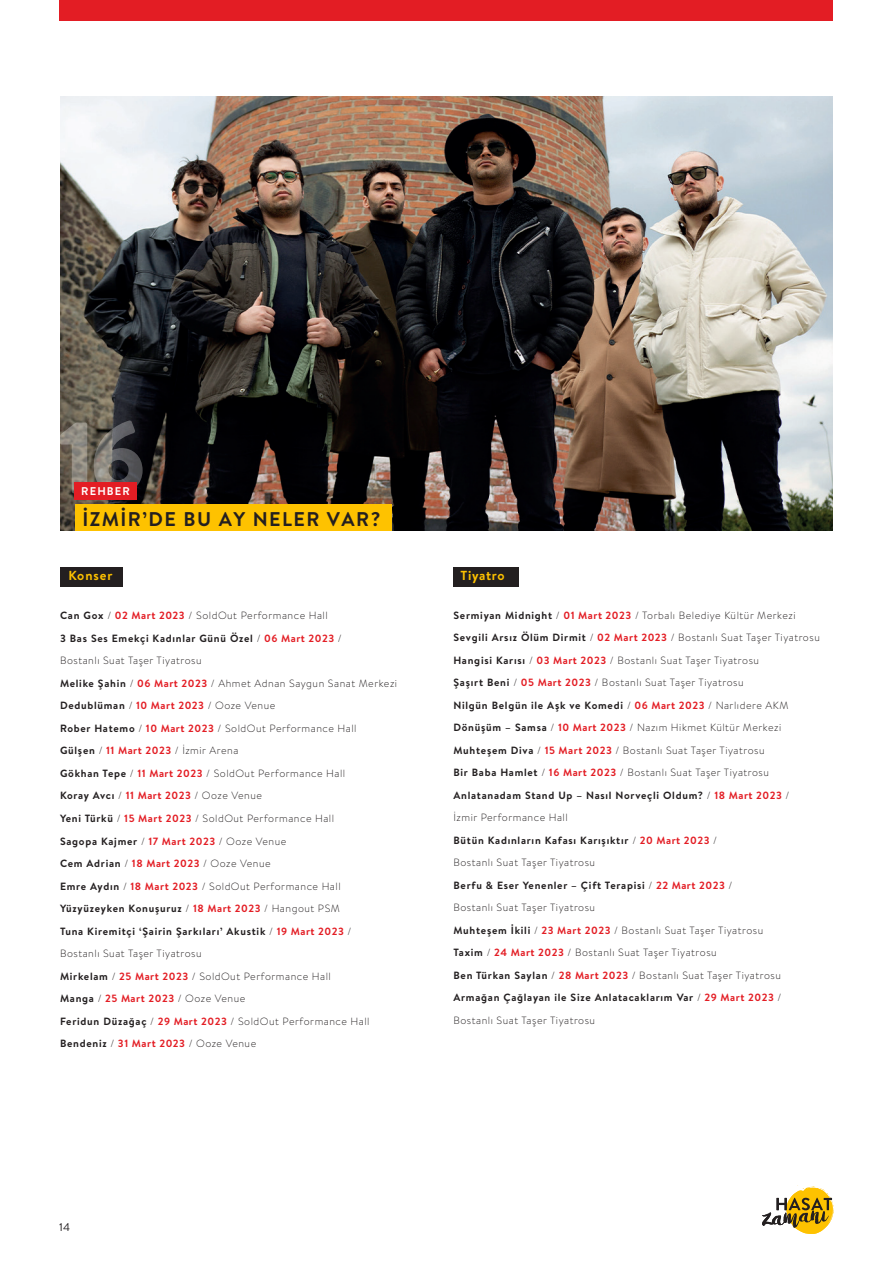
<style>
.page{position:relative;width:893px;height:1263px;background:#fff}
.page>*{position:absolute;margin:0;border:0;box-sizing:border-box;transform-origin:0 0}
.t1{font:900 101.1px "Brandon Text";color:#fff}
.t2{font:700 19.8px "Brandon Text";letter-spacing:.07em;color:#231f20}
.t3{font:700 13.05px "Brandon Text";letter-spacing:.05em;color:#fec200}
.t4{font:700 11.25px "Brandon Text";letter-spacing:.1em;color:#fff}
.t5{font:11.25px "Brandon Text";color:#231f20}
.t6{font:300 10.5px/22.5px "Brandon Text";letter-spacing:.05em;color:#231f20}
.s1{font-weight:700}
.s2{font-weight:700;color:#e31d24}
</style>
<div class="page">
<svg style="left:762px;top:1185px;width:72px;height:49px"></svg>
<div style="left:59px;top:0;width:774px;height:20px;background:#e31d24"></div>
<div style="left:453px;top:567px;width:66px;height:19px;background:#231f20"></div>
<div style="left:60px;top:567px;width:63px;height:19px;background:#231f20"></div>
<img style="left:60px;top:96px;width:772px;height:435px">
<div style="left:75px;top:504px;width:316px;height:27px;background:#fec200"></div>
<div style="left:75px;top:482px;width:62px;height:18px;background:#e31d24"></div>
<h1 class="t1" style="left:57px;top:387px;width:92px">16</h1>
<h2 class="t2" style="left:82px;top:505px;width:300px">İZMİR’DE BU AY NELER VAR?</h2>
<p class="t4" style="left:81px;top:483px;width:50px">REHBER</p>
<p class="t3" style="left:68px;top:567px;width:46px">Konser</p>
<p class="t6" style="left:60px;top:604px;width:339px"><span class="s1">Can Gox</span> / <span class="s2">02 Mart 2023</span> / SoldOut Performance Hall<br><span class="s1">3 Bas Ses Emekçi Kadınlar Günü Özel</span> / <span class="s2">06 Mart 2023</span> /<br>Bostanlı Suat Taşer Tiyatrosu<br><span class="s1">Melike Şahin</span> / <span class="s2">06 Mart 2023</span> / Ahmet Adnan Saygun Sanat Merkezi <span class="s1">Dedublüman</span> / <span class="s2">10 Mart 2023</span> / Ooze Venue<br><span class="s1">Rober Hatemo</span> / <span class="s2">10 Mart 2023</span> / SoldOut Performance Hall<br><span class="s1">Gülşen</span> / <span class="s2">11 Mart 2023</span> / İzmir Arena<br><span class="s1">Gökhan Tepe</span> / <span class="s2">11 Mart 2023</span> / SoldOut Performance Hall<br><span class="s1">Koray Avcı</span> / <span class="s2">11 Mart 2023</span> / Ooze Venue<br><span class="s1">Yeni Türkü</span> / <span class="s2">15 Mart 2023</span> / SoldOut Performance Hall<br><span class="s1">Sagopa Kajmer</span> / <span class="s2">17 Mart 2023</span> / Ooze Venue<br><span class="s1">Cem Adrian</span> / <span class="s2">18 Mart 2023</span> / Ooze Venue<br><span class="s1">Emre Aydın</span> / <span class="s2">18 Mart 2023</span> / SoldOut Performance Hall <span class="s1">Yüzyüzeyken Konuşuruz</span> / <span class="s2">18 Mart 2023</span> / Hangout PSM<br><span class="s1">Tuna Kiremitçi ‘Şairin Şarkıları’ Akustik</span> / <span class="s2">19 Mart 2023</span> /<br>Bostanlı Suat Taşer Tiyatrosu<br><span class="s1">Mirkelam</span> / <span class="s2">25 Mart 2023</span> / SoldOut Performance Hall<br><span class="s1">Manga</span> / <span class="s2">25 Mart 2023</span> / Ooze Venue<br><span class="s1">Feridun Düzağaç</span> / <span class="s2">29 Mart 2023</span> / SoldOut Performance Hall <span class="s1">Bendeniz</span> / <span class="s2">31 Mart 2023</span> / Ooze Venue</p>
<p class="t3" style="left:461px;top:566px;width:46px">Tiyatro</p>
<p class="t6" style="left:453px;top:604px;width:368px"><span class="s1">Sermiyan Midnight</span> / <span class="s2">01 Mart 2023</span> / Torbalı Belediye Kültür Merkezi <span class="s1">Sevgili Arsız Ölüm Dirmit</span> / <span class="s2">02 Mart 2023</span> / Bostanlı Suat Taşer Tiyatrosu <span class="s1">Hangisi Karısı</span> / <span class="s2">03 Mart 2023</span> / Bostanlı Suat Taşer Tiyatrosu<br><span class="s1">Şaşırt Beni</span> / <span class="s2">05 Mart 2023</span> / Bostanlı Suat Taşer Tiyatrosu<br><span class="s1">Nilgün Belgün ile Aşk ve Komedi</span> / <span class="s2">06 Mart 2023</span> / Narlıdere AKM <span class="s1">Dönüşüm – Samsa</span> / <span class="s2">10 Mart 2023</span> / Nazım Hikmet Kültür Merkezi <span class="s1">Muhteşem Diva</span> / <span class="s2">15 Mart 2023</span> / Bostanlı Suat Taşer Tiyatrosu<br><span class="s1">Bir Baba Hamlet</span> / <span class="s2">16 Mart 2023</span> / Bostanlı Suat Taşer Tiyatrosu <span class="s1">Anlatanadam Stand Up – Nasıl Norveçli Oldum?</span> / <span class="s2">18 Mart 2023</span> /<br>İzmir Performance Hall<br><span class="s1">Bütün Kadınların Kafası Karışıktır</span> / <span class="s2">20 Mart 2023</span> /<br>Bostanlı Suat Taşer Tiyatrosu<br><span class="s1">Berfu &amp; Eser Yenenler – Çift Terapisi</span> / <span class="s2">22 Mart 2023</span> /<br>Bostanlı Suat Taşer Tiyatrosu<br><span class="s1">Muhteşem İkili</span> / <span class="s2">23 Mart 2023</span> / Bostanlı Suat Taşer Tiyatrosu<br><span class="s1">Taxim</span> / <span class="s2">24 Mart 2023</span> / Bostanlı Suat Taşer Tiyatrosu<br><span class="s1">Ben Türkan Saylan</span> / <span class="s2">28 Mart 2023</span> / Bostanlı Suat Taşer Tiyatrosu <span class="s1">Armağan Çağlayan ile Size Anlatacaklarım Var</span> / <span class="s2">29 Mart 2023</span> / Bostanlı Suat Taşer Tiyatrosu</p>
<p class="t5" style="left:59px;top:1219px;width:12px">14</p>
</div>
